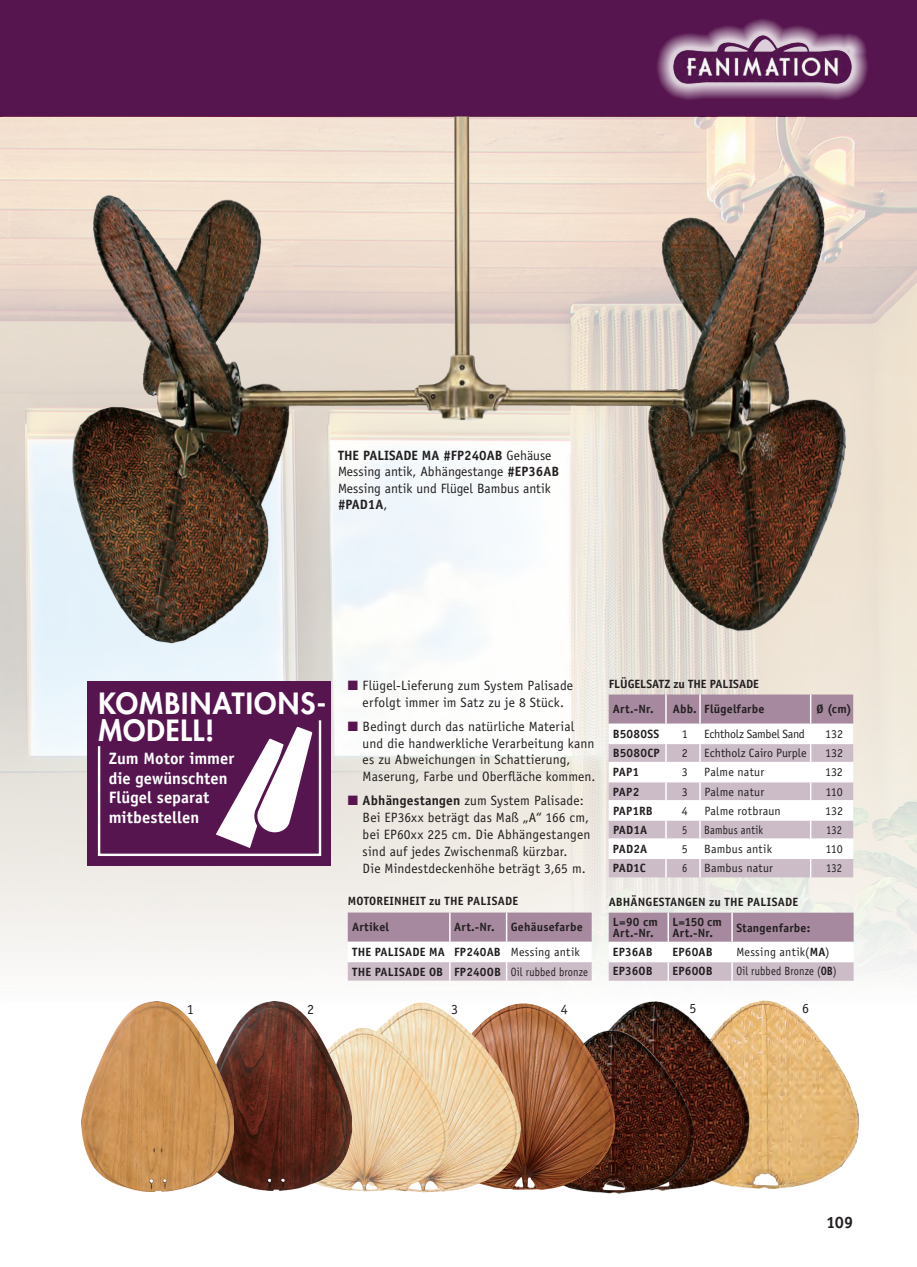
<style>
.page{position:relative;width:917px;height:1267px;background:#fff}
.page>*{position:absolute;margin:0;border:0;box-sizing:border-box;transform-origin:0 0}
.t1{font:800 28.5px/27px "Futura Std";letter-spacing:.035em;color:#fff}
.t2{font:700 16.5px/19.5px "Officina Sans Std";letter-spacing:.005em;color:#fff}
.t3{font:700 16.5px "Officina Sans Std";color:#231f20}
.t4{font:13.95px "Officina Sans Std";color:#231f20}
.t5{font:13.5px/17px "Officina Sans Std";letter-spacing:.01em;color:#231f20}
.t6{font:700 12px/26.1px "Officina Sans Std";letter-spacing:.015em;color:#231f20}
.t7{font:12px "Officina Sans Std";letter-spacing:.01em;color:#231f20}
.t8{font:12px "Officina Sans Std";letter-spacing:.01em;color:#231f20;scale:.87 1}
.t9{font:12px "Officina Sans Std";letter-spacing:-.025em;color:#231f20}
.s1{font-weight:700}
.s2{color:#56154e}
.s3{font-weight:400}
</style>
<div class="page">
<div style="left:2px;top:0;width:914px;height:117px;background:#56154e"></div>
<div style="left:655px;top:19px;width:213px;height:82px;background:#fff;opacity:.8"></div>
<img style="left:673px;top:36px;width:178px;height:48px">
<img style="left:0;top:117px;width:916px;height:864px">
<svg style="left:348px;top:912px;width:243px;height:68px"></svg>
<img style="left:48px;top:116px;width:816px;height:553px">
<svg style="left:608px;top:912px;width:245px;height:68px"></svg>
<svg style="left:608px;top:694px;width:245px;height:183px"></svg>
<img style="left:616px;top:1000px;width:243px;height:189px">
<img style="left:578px;top:1030px;width:115px;height:164px">
<img style="left:521px;top:1003px;width:95px;height:187px">
<img style="left:363px;top:1002px;width:158px;height:190px">
<img style="left:281px;top:1027px;width:167px;height:164px">
<img style="left:234px;top:1001px;width:117px;height:189px">
<img style="left:82px;top:1001px;width:152px;height:190px">
<hr style="left:0;top:2px;width:2px;height:115px;background:#56154e">
<div style="left:87px;top:681px;width:244px;height:185px;background:#56154e"></div>
<svg style="left:97px;top:720px;width:225px;height:136px"></svg>
<p class="t5" style="left:338px;top:447px;width:222px;line-height:16.5px"><span class="s1">THE PALISADE MA #FP240AB</span> Gehäuse<br>Messing antik, Abhängestange <span class="s1">#EP36AB<br></span>Messing antik und Flügel Bambus antik <span class="s1">#PAD1A</span>,</p>
<h1 class="t1" style="left:98px;top:690px;width:229px">KOMBINATIONS-<br>MODELL!</h1>
<p class="t2" style="left:109px;top:748px;width:127px">Zum Motor immer die gewünschten<br>Flügel separat mitbestellen</p>
<p class="t5" style="left:348px;top:677px;width:227px;text-align:center"><span class="s2">■</span> Flügel-Lieferung zum System Palisade erfolgt immer im Satz zu je 8 Stück.</p>
<p class="t5" style="left:362px;top:717px;width:234px;text-indent:-15px"><span class="s2">■</span> Bedingt durch das natürliche Material und die handwerkliche Verarbeitung kann es zu Abweichungen in Schattierung, Maserung, Farbe und Oberfläche kommen.</p>
<p class="t5" style="left:362px;top:792px;width:229px;text-indent:-15px"><span class="s2">■</span> <span class="s1">Abhängestangen</span> zum System Palisade:<br>Bei EP36xx beträgt das Maß „A“ 166 cm, bei EP60xx 225 cm. Die Abhängestangen sind auf jedes Zwischenmaß kürzbar.<br>Die Mindestdeckenhöhe beträgt 3,65 m.</p>
<p class="t6" style="left:352px;top:888px;width:168px;text-indent:-4px">MOTOREINHEIT zu THE PALISADE<br>Artikel</p>
<p class="t6" style="left:352px;top:915px;width:232px;line-height:24.9px;text-align:right">Gehäusefarbe<br>THE PALISADE MA FP240AB <span class="s3">Messing antik</span></p>
<p class="t6" style="left:352px;top:958px;width:237px">THE PALISADE OB FP240OB <span class="s3">Oil rubbed bronze</span></p>
<p class="t6" style="left:454px;top:914px;width:42px">Art.-Nr.</p>
<p class="t6" style="left:613px;top:671px;width:147px;line-height:25.5px;text-indent:-4px">FLÜGELSATZ zu THE PALISADE<br>Art.-Nr.</p>
<p class="t6" style="left:672px;top:696px;width:93px">Abb. Flügelfarbe</p>
<p class="t6" style="left:816px;top:696px;width:37px">Ø (cm)</p>
<p class="t6" style="left:613px;top:721px;width:48px">B5080SS</p>
<p class="t7" style="left:681px;top:727px;width:7px">1</p>
<p class="t9" style="left:704px;top:727px;width:102px">Echtholz Sambel Sand</p>
<p class="t7" style="left:825px;top:727px;width:20px">132</p>
<p class="t6" style="left:613px;top:740px;width:48px">B5080CP</p>
<p class="t7" style="left:681px;top:746px;width:7px">2</p>
<p class="t7" style="left:704px;top:746px;width:104px">Echtholz Cairo Purple</p>
<p class="t7" style="left:825px;top:746px;width:20px">132</p>
<p class="t6" style="left:613px;top:759px;width:28px">PAP1</p>
<p class="t7" style="left:681px;top:765px;width:7px">3</p>
<p class="t7" style="left:704px;top:765px;width:61px">Palme natur</p>
<p class="t7" style="left:825px;top:765px;width:19px">132</p>
<p class="t6" style="left:613px;top:778px;width:28px">PAP2</p>
<p class="t7" style="left:681px;top:784px;width:7px">3</p>
<p class="t7" style="left:704px;top:784px;width:61px">Palme natur</p>
<p class="t7" style="left:825px;top:784px;width:19px">110</p>
<p class="t6" style="left:613px;top:797px;width:41px">PAP1RB</p>
<p class="t7" style="left:681px;top:803px;width:7px">4</p>
<p class="t7" style="left:704px;top:803px;width:78px">Palme rotbraun</p>
<p class="t7" style="left:825px;top:803px;width:20px">132</p>
<p class="t6" style="left:613px;top:816px;width:36px">PAD1A</p>
<p class="t8" style="left:682px;top:823px;width:8px">5</p>
<p class="t8" style="left:704px;top:823px;width:69px">Bambus antik</p>
<p class="t8" style="left:826px;top:823px;width:20px">132</p>
<p class="t6" style="left:613px;top:836px;width:36px">PAD2A</p>
<p class="t7" style="left:681px;top:842px;width:7px">5</p>
<p class="t7" style="left:704px;top:842px;width:69px">Bambus antik</p>
<p class="t7" style="left:825px;top:842px;width:19px">110</p>
<p class="t6" style="left:613px;top:855px;width:34px">PAD1C</p>
<p class="t8" style="left:682px;top:861px;width:8px">6</p>
<p class="t7" style="left:704px;top:861px;width:70px">Bambus natur</p>
<p class="t8" style="left:826px;top:861px;width:20px">132</p>
<p class="t6" style="left:613px;top:892px;width:187px;line-height:20px;text-indent:-4px">ABHÄNGESTANGEN zu THE PALISADE<br>L=90 cm</p>
<p class="t6" style="left:613px;top:919px;width:42px">Art.-Nr.</p>
<p class="t6" style="left:672px;top:917px;width:51px;line-height:10.5px">L=150 cm<br>Art.-Nr.</p>
<p class="t6" style="left:736px;top:914px;width:75px">Stangenfarbe:</p>
<p class="t6" style="left:613px;top:939px;width:41px">EP36AB</p>
<p class="t6" style="left:672px;top:939px;width:41px">EP60AB</p>
<p class="t7" style="left:736px;top:945px;width:95px">Messing antik(<span class="s1">MA</span>)</p>
<p class="t6" style="left:613px;top:958px;width:41px">EP36OB</p>
<p class="t6" style="left:672px;top:958px;width:42px">EP60OB</p>
<p class="t8" style="left:736px;top:964px;width:117px">Oil rubbed Bronze (<span class="s1">OB</span>)</p>
<p class="t4" style="left:187px;top:1000px;width:8px">1</p>
<p class="t4" style="left:307px;top:1000px;width:8px">2</p>
<p class="t4" style="left:451px;top:1000px;width:8px">3</p>
<p class="t4" style="left:560px;top:1001px;width:8px">4</p>
<p class="t4" style="left:689px;top:999px;width:8px">5</p>
<p class="t4" style="left:802px;top:999px;width:8px">6</p>
<p class="t3" style="left:826px;top:1211px;width:29px">109</p>
</div>
